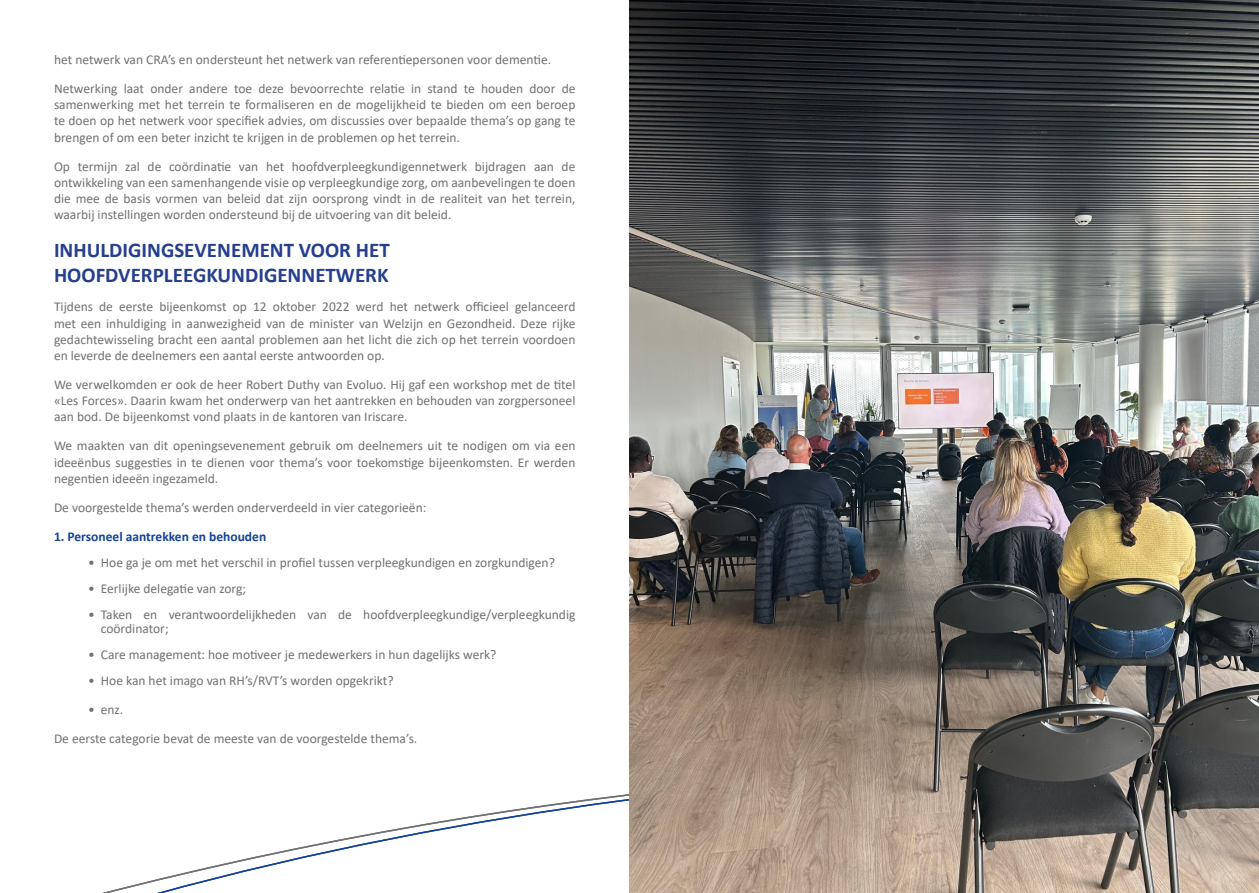
<style>
.page{position:relative;width:1259px;height:893px;background:#fff}
.page>*{position:absolute;margin:0;border:0;box-sizing:border-box;transform-origin:0 0}
.Titre{font:700 21px/25.2px "Calibri";color:#253f8e}
.Corps{font:13.5px/16.2px "Calibri";color:#707172;text-align:justify}
.Sous-titre{font:700 13.5px "Calibri";color:#144396}
</style>
<div class="page">
<svg style="left:102px;top:794px;width:527px;height:99px"></svg>
<img style="left:629px;top:0;width:630px;height:893px">
<p class="Corps" style="left:54px;top:51px;width:498px">het netwerk van CRA’s en ondersteunt het netwerk van referentiepersonen voor dementie.</p>
<p class="Corps" style="left:54px;top:80px;width:523px">Netwerking laat onder andere toe deze bevoorrechte relatie in stand te houden door de samenwerking met het terrein te formaliseren en de mogelijkheid te bieden om een beroep te doen op het netwerk voor specifiek advies, om discussies over bepaalde thema’s op gang te brengen of om een beter inzicht te krijgen in de problemen op het terrein.</p>
<p class="Corps" style="left:54px;top:158px;width:523px">Op termijn zal de coördinatie van het hoofdverpleegkundigennetwerk bijdragen aan de ontwikkeling van een samenhangende visie op verpleegkundige zorg, om aanbevelingen te doen die mee de basis vormen van beleid dat zijn oorsprong vindt in de realiteit van het terrein, waarbij instellingen worden ondersteund bij de uitvoering van dit beleid.</p>
<p class="Titre" style="left:54px;top:237px;width:337px">INHULDIGINGSEVENEMENT VOOR HET<br>HOOFDVERPLEEGKUNDIGENNETWERK</p>
<p class="Corps" style="left:54px;top:298px;width:523px">Tijdens de eerste bijeenkomst op 12 oktober 2022 werd het netwerk officieel gelanceerd met een inhuldiging in aanwezigheid van de minister van Welzijn en Gezondheid. Deze rijke gedachtewisseling bracht een aantal problemen aan het licht die zich op het terrein voordoen en leverde de deelnemers een aantal eerste antwoorden op.</p>
<p class="Corps" style="left:54px;top:376px;width:523px">We verwelkomden er ook de heer Robert Duthy van Evoluo. Hij gaf een workshop met de titel «Les Forces». Daarin kwam het onderwerp van het aantrekken en behouden van zorgpersoneel aan bod. De bijeenkomst vond plaats in de kantoren van Iriscare.</p>
<p class="Corps" style="left:54px;top:437px;width:523px">We maakten van dit openingsevenement gebruik om deelnemers uit te nodigen om via een ideeënbus suggesties in te dienen voor thema’s voor toekomstige bijeenkomsten. Er werden negentien ideeën ingezameld.</p>
<p class="Corps" style="left:54px;top:499px;width:374px">De voorgestelde thema’s werden onderverdeeld in vier categorieën:</p>
<p class="Sous-titre" style="left:54px;top:527px;width:214px">1. Personeel aantrekken en behouden</p>
<p class="Corps" style="left:88px;top:554px;width:468px">• Hoe ga je om met het verschil in profiel tussen verpleegkundigen en zorgkundigen?</p>
<p class="Corps" style="left:88px;top:580px;width:159px">• Eerlijke delegatie van zorg;</p>
<p class="Corps" style="left:101px;top:608px;width:476px;line-height:13.5px;text-indent:-13px">• Taken en verantwoordelijkheden van de hoofdverpleegkundige/verpleegkundig coördinator;</p>
<p class="Corps" style="left:88px;top:646px;width:410px">• Care management: hoe motiveer je medewerkers in hun dagelijks werk?</p>
<p class="Corps" style="left:88px;top:672px;width:307px">• Hoe kan het imago van RH’s/RVT’s worden opgekrikt?</p>
<p class="Corps" style="left:88px;top:701px;width:37px">• enz.</p>
<p class="Corps" style="left:54px;top:730px;width:365px">De eerste categorie bevat de meeste van de voorgestelde thema’s.</p>
</div>
